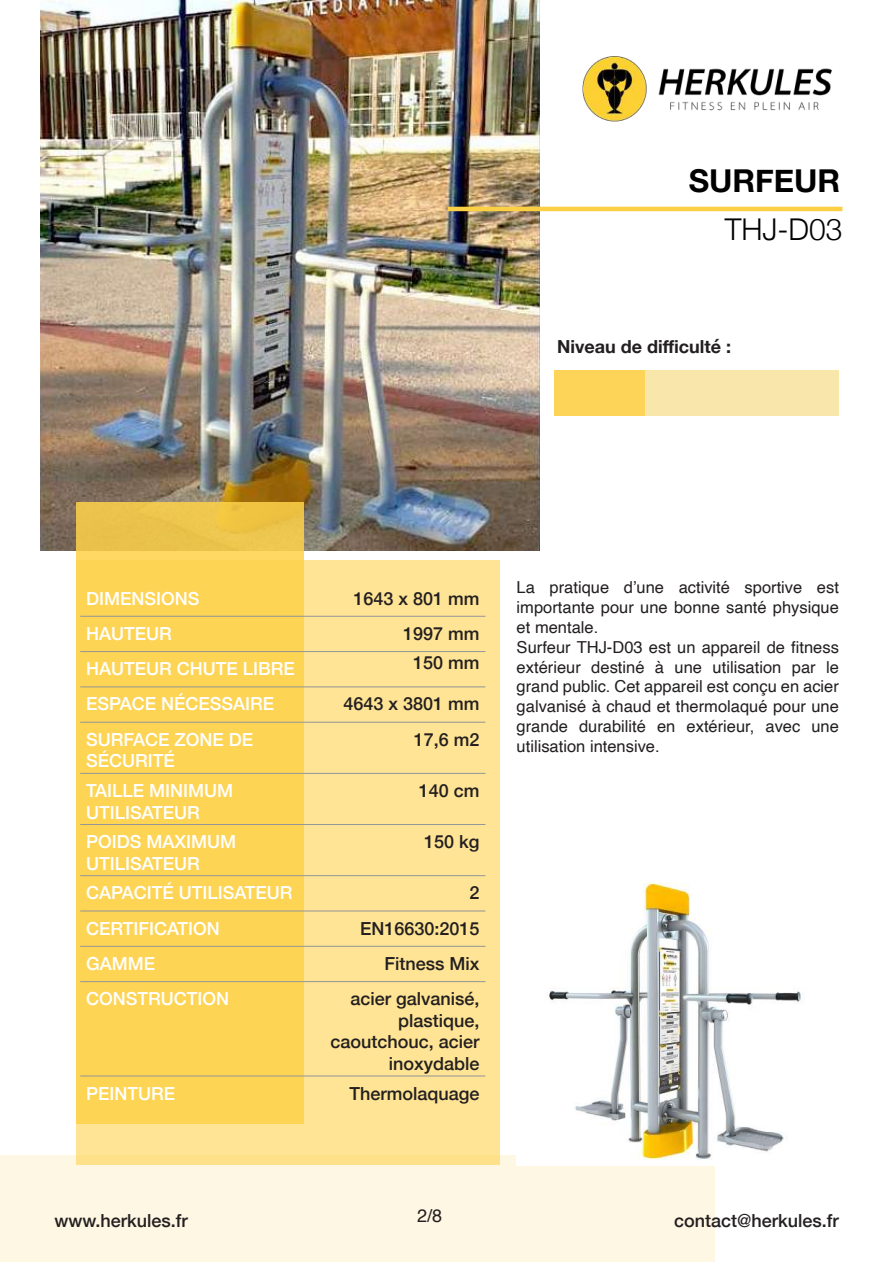
<style>
.page{position:relative;width:893px;height:1263px;background:#fff}
.page>*{position:absolute;margin:0;border:0;box-sizing:border-box;transform-origin:0 0}
.t1{font:700 31.5px "Helvetica Neue";color:#000001}
.t2{font:300 30px "Helvetica Neue";color:#000001}
.t3{font:500 18px/21.6px "Helvetica Neue";color:#fff}
.t4{font:500 18px/21.6px "Helvetica Neue";color:#231f20;text-align:right}
.t5{font:700 18px "Helvetica Neue";color:#231f20}
.t6{font:18px "Helvetica";color:#231f20}
.t7{font:16.5px/19.8px "Helvetica";color:#231f20}
</style>
<div class="page">
<div style="left:0;top:1156px;width:715px;height:106px;background:#fef7e3"></div>
<img style="left:40px;top:0;width:500px;height:550px">
<img style="left:582px;top:56px;width:250px;height:66px">
<div style="left:77px;top:561px;width:423px;height:604px;background:#fee494"></div>
<svg style="left:77px;top:502px;width:227px;height:622px;background:#fcd253"></svg>
<hr style="left:80px;top:616px;width:229px;height:1px;background:#939598">
<hr style="left:309px;top:616px;width:176px;height:1px;background:#939598">
<hr style="left:80px;top:651px;width:229px;height:1px;background:#939598">
<hr style="left:309px;top:651px;width:176px;height:1px;background:#939598">
<hr style="left:80px;top:686px;width:229px;height:1px;background:#939598">
<hr style="left:309px;top:686px;width:176px;height:1px;background:#939598">
<hr style="left:80px;top:722px;width:229px;height:1px;background:#939598">
<hr style="left:309px;top:722px;width:176px;height:1px;background:#939598">
<hr style="left:80px;top:773px;width:229px;height:1px;background:#939598">
<hr style="left:309px;top:773px;width:176px;height:1px;background:#939598">
<hr style="left:80px;top:824px;width:229px;height:1px;background:#939598">
<hr style="left:309px;top:824px;width:176px;height:1px;background:#939598">
<hr style="left:80px;top:875px;width:229px;height:1px;background:#939598">
<hr style="left:309px;top:875px;width:176px;height:1px;background:#939598">
<hr style="left:80px;top:910px;width:229px;height:1px;background:#939598">
<hr style="left:309px;top:910px;width:176px;height:1px;background:#939598">
<hr style="left:80px;top:946px;width:229px;height:1px;background:#939598">
<hr style="left:309px;top:946px;width:176px;height:1px;background:#939598">
<hr style="left:80px;top:981px;width:229px;height:1px;background:#939598">
<hr style="left:309px;top:981px;width:176px;height:1px;background:#939598">
<hr style="left:80px;top:1075px;width:229px;height:1px;background:#939598">
<hr style="left:309px;top:1075px;width:176px;height:1px;background:#939598">
<hr style="left:448px;top:207px;width:394px;height:4px;background:#fcd044">
<div style="left:554px;top:371px;width:285px;height:45px;background:#f9e6aa"></div>
<div style="left:554px;top:371px;width:91px;height:45px;background:#fdd457"></div>
<img style="left:517px;top:882px;width:286px;height:283px">
<h1 class="t1" style="left:689px;top:156px;width:153px">SURFEUR</h1>
<h2 class="t2" style="left:725px;top:205px;width:119px">THJ-D03</h2>
<p class="t5" style="left:557px;top:333px;width:176px">Niveau de difficulté :</p>
<p class="t3" style="left:86px;top:586px;width:115px">DIMENSIONS</p>
<p class="t4" style="left:353px;top:586px;width:128px">1643 x 801 mm</p>
<p class="t3" style="left:86px;top:621px;width:87px">HAUTEUR</p>
<p class="t4" style="left:403px;top:621px;width:78px">1997 mm</p>
<p class="t3" style="left:86px;top:656px;width:210px">HAUTEUR CHUTE LIBRE</p>
<p class="t4" style="left:413px;top:650px;width:68px">150 mm</p>
<p class="t3" style="left:86px;top:692px;width:190px">ESPACE NÉCESSAIRE</p>
<p class="t4" style="left:343px;top:692px;width:138px">4643 x 3801 mm</p>
<p class="t3" style="left:86px;top:727px;width:169px">SURFACE ZONE DE<br>SÉCURITÉ</p>
<p class="t4" style="left:414px;top:727px;width:67px">17,6 m2</p>
<p class="t3" style="left:86px;top:778px;width:149px">TAILLE MINIMUM<br>UTILISATEUR</p>
<p class="t4" style="left:419px;top:778px;width:62px">140 cm</p>
<p class="t3" style="left:86px;top:829px;width:152px">POIDS MAXIMUM<br>UTILISATEUR</p>
<p class="t4" style="left:424px;top:829px;width:57px">150 kg</p>
<p class="t3" style="left:86px;top:880px;width:208px">CAPACITÉ UTILISATEUR</p>
<p class="t4" style="left:469px;top:880px;width:12px">2</p>
<p class="t3" style="left:86px;top:916px;width:135px">CERTIFICATION</p>
<p class="t4" style="left:360px;top:916px;width:121px">EN16630:2015</p>
<p class="t3" style="left:86px;top:951px;width:71px">GAMME</p>
<p class="t4" style="left:384px;top:951px;width:97px">Fitness Mix</p>
<p class="t3" style="left:86px;top:986px;width:145px">CONSTRUCTION</p>
<p class="t4" style="left:330px;top:986px;width:151px">acier galvanisé, plastique, caoutchouc, acier inoxydable</p>
<p class="t3" style="left:86px;top:1081px;width:91px">PEINTURE</p>
<p class="t4" style="left:349px;top:1081px;width:132px">Thermolaquage</p>
<p class="t7" style="left:517px;top:578px;width:324px">La pratique d’une activité sportive est importante pour une bonne santé physique et mentale.<br>Surfeur THJ-D03 est un appareil de fitness extérieur destiné à une utilisation par le grand public. Cet appareil est conçu en acier galvanisé à chaud et thermolaqué pour une grande durabilité en extérieur, avec une utilisation intensive.</p>
<p class="t4" style="left:54px;top:1208px;width:135px">www.herkules.fr</p>
<p class="t6" style="left:417px;top:1202px;width:27px">2/8</p>
<p class="t4" style="left:674px;top:1208px;width:166px">contact@herkules.fr</p>
</div>
